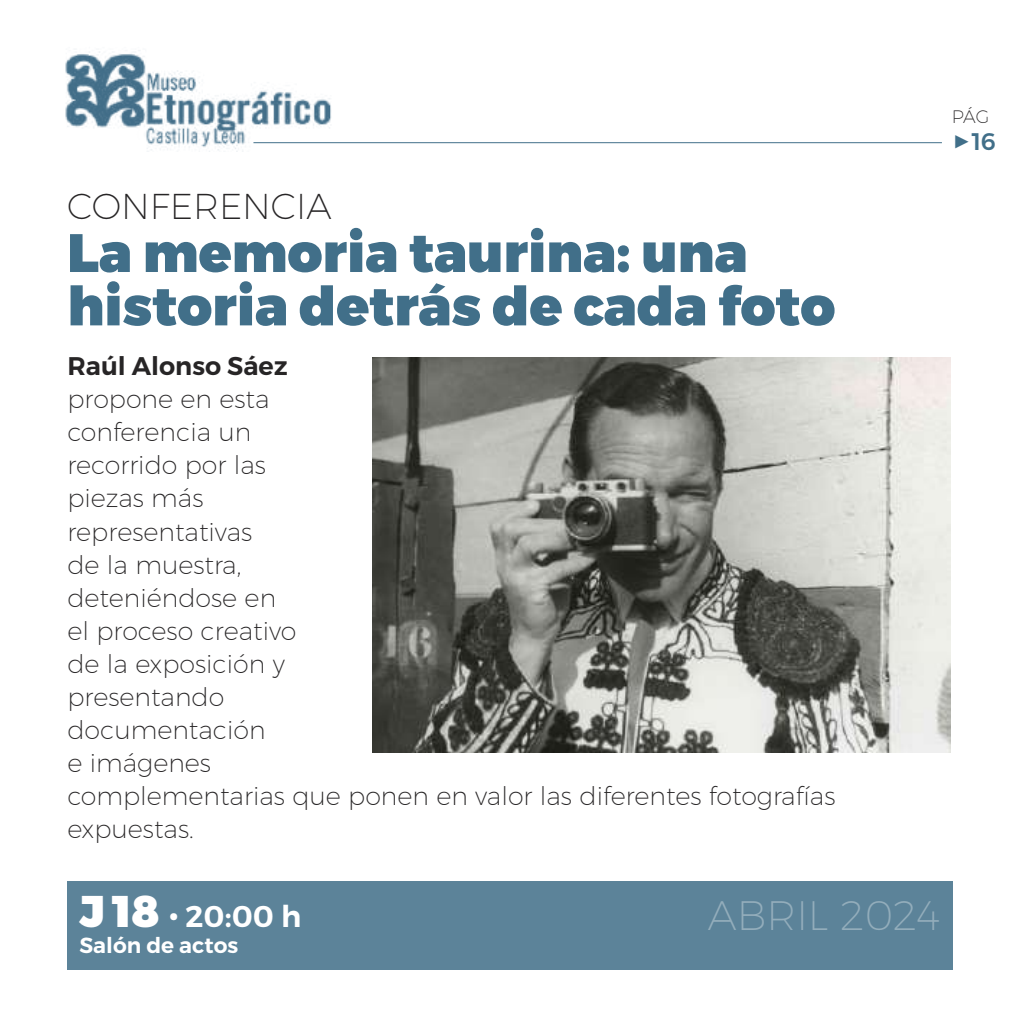
<style>
.page{position:relative;width:1021px;height:1021px;background:#fff}
.page>*{position:absolute;margin:0;border:0;box-sizing:border-box;transform-origin:0 0}
.t1{font:900 54px/53.4px "Montserrat";color:#416f89}
.t2{font:200 41.1px "Montserrat";color:#93adbb}
.t3{font:200 36px "Montserrat";color:#272526}
.t4{font:600 30px "Montserrat";color:#fff}
.t5{font:200 25.5px/33px "Montserrat";color:#272526}
.t6{font:600 25.5px "Montserrat";color:#272526}
.t7{font:500 24px "Montserrat";color:#416f89}
.t8{font:600 21.6px "Montserrat";color:#fff}
.t9{font:200 18px "Montserrat";color:#272526}
.s1{font-weight:800;font-size:31.2px}
.s2{font-weight:900;font-size:44.4px}
</style>
<div class="page">
<img style="left:65px;top:50px;width:270px;height:101px">
<div style="left:67px;top:881px;width:885px;height:88px;background:#5c8399"></div>
<img style="left:373px;top:358px;width:577px;height:395px">
<hr style="left:253px;top:142px;width:688px;height:1px;background:#416f89">
<h3 class="t3" style="left:67px;top:192px;width:266px">CONFERENCIA</h3>
<h1 class="t1" style="left:67px;top:231px;width:769px">La memoria taurina: una historia detrás de cada foto</h1>
<p class="t6" style="left:67px;top:356px;width:222px">Raúl Alonso Sáez</p>
<p class="t5" style="left:67px;top:385px;width:769px">propone en esta<br>conferencia un<br>recorrido por las<br>piezas más<br>representativas<br>de la muestra,<br>deteniéndose en<br>el proceso creativo<br>de la exposición y<br>presentando<br>documentación<br>e imágenes<br>complementarias que ponen en valor las diferentes fotografías expuestas.</p>
<p class="t9" style="left:951px;top:110px;width:39px">PÁG</p>
<p class="t7" style="left:951px;top:128px;width:46px"><span class="s1">▶</span>16</p>
<p class="t4" style="left:79px;top:905px;width:223px"><span class="s2">J 18</span> • 20:00 h</p>
<h2 class="t2" style="left:708px;top:899px;width:234px">ABRIL 2024</h2>
<p class="t8" style="left:79px;top:937px;width:160px">Salón de actos</p>
</div>
